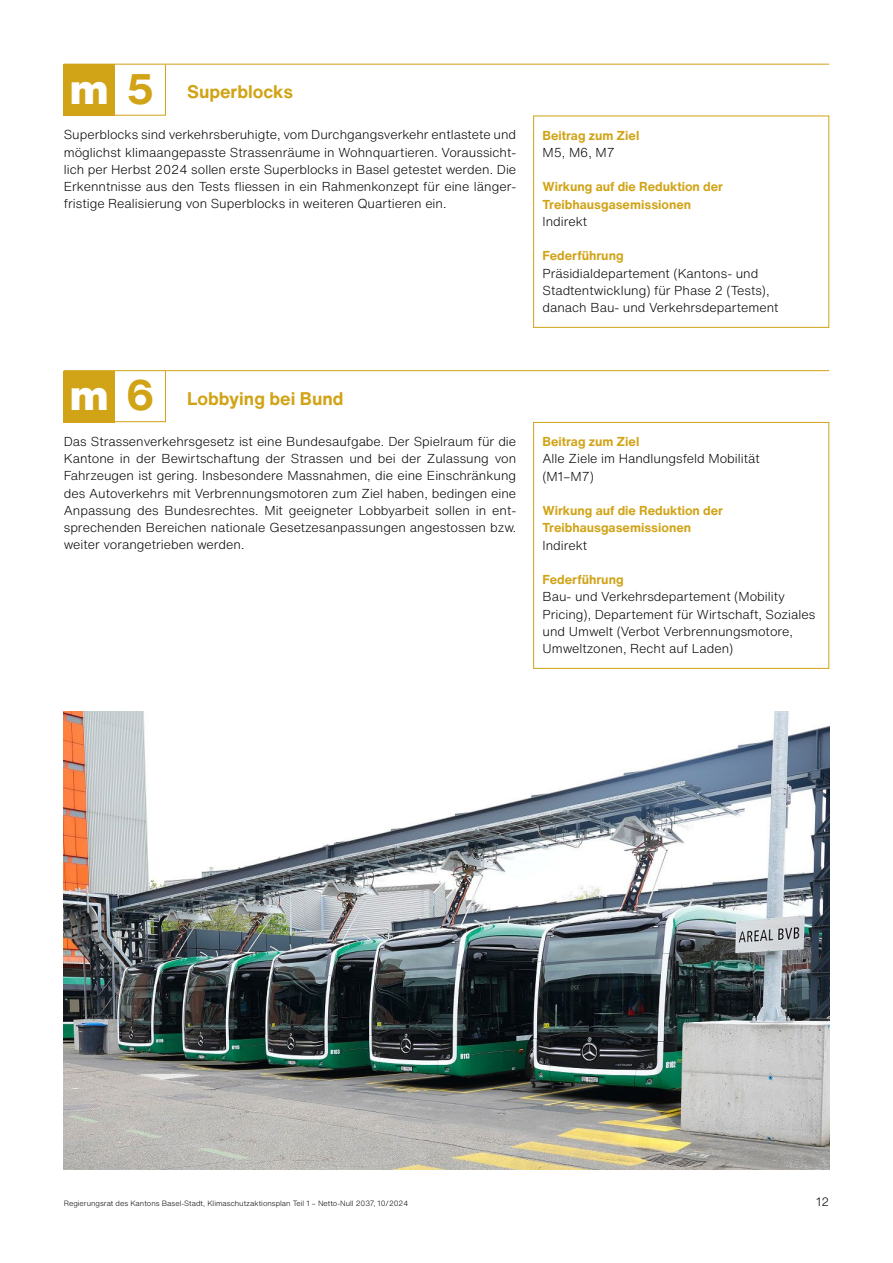
<style>
.page{position:relative;width:893px;height:1263px;background:#fff}
.page>*{position:absolute;margin:0;border:0;box-sizing:border-box;transform-origin:0 0}
.t1{font:900 42px "Helvetica Now Display";color:#fff}
.t2{font:700 18px "Helvetica Now Text";color:#d1a316}
.t3{font:300 12.75px/17.2px "Helvetica Now Text";color:#000}
.t4{font:700 12.75px/17.2px "Helvetica Now Text";color:#d1a316}
.t5{font:300 12px "Helvetica Now Text";color:#000}
.t6{font:300 7.5px "Helvetica Now Text";color:#000}
.s1{font-family:"Helvetica Now Text";font-weight:700;color:#d1a316}
</style>
<div class="page">
<hr style="left:64px;top:64px;width:765px;height:1px;background:#d1a316">
<hr style="left:64px;top:370px;width:765px;height:1px;background:#d1a316">
<div style="left:533px;top:116px;width:296px;height:212px;border:1px solid #d1a316"></div>
<div style="left:533px;top:422px;width:296px;height:247px;border:1px solid #d1a316"></div>
<div style="left:64px;top:65px;width:51px;height:51px;background:#d1a316"></div>
<div style="left:64px;top:371px;width:51px;height:51px;background:#d1a316"></div>
<svg style="left:115px;top:64px;width:51px;height:52px"></svg>
<svg style="left:114px;top:370px;width:52px;height:52px"></svg>
<img style="left:64px;top:711px;width:765px;height:458px">
<h1 class="t1" style="left:70px;top:60px;width:86px">m <span class="s1">5</span></h1>
<h2 class="t2" style="left:187px;top:78px;width:108px">Superblocks</h2>
<p class="t3" style="left:64px;top:126px;width:454px;text-align:justify">Superblocks sind verkehrsberuhigte, vom Durchgangsverkehr entlastete und möglichst klimaangepasste Strassenräume in Wohnquartieren. Voraussicht&shy;lich per Herbst 2024 sollen erste Superblocks in Basel getestet werden. Die Erkenntnisse aus den Tests fliessen in ein Rahmenkonzept für eine länger&shy;fristige Realisierung von Superblocks in weiteren Quartieren ein.</p>
<h1 class="t1" style="left:70px;top:366px;width:86px">m <span class="s1">6</span></h1>
<h2 class="t2" style="left:187px;top:385px;width:158px">Lobbying bei Bund</h2>
<p class="t3" style="left:64px;top:432px;width:454px;text-align:justify">Das Strassenverkehrsgesetz ist eine Bundesaufgabe. Der Spielraum für die Kantone in der Bewirtschaftung der Strassen und bei der Zulassung von Fahrzeugen ist gering. Insbesondere Massnahmen, die eine Einschränkung des Autoverkehrs mit Verbrennungsmotoren zum Ziel haben, bedingen eine Anpassung des Bundesrechtes. Mit geeigneter Lobbyarbeit sollen in ent&shy;sprechenden Bereichen nationale Gesetzesanpassungen angestossen bzw. weiter vorangetrieben werden.</p>
<p class="t4" style="left:542px;top:126px;width:98px">Beitrag zum Ziel</p>
<p class="t3" style="left:542px;top:143px;width:74px">M5, M6, M7</p>
<p class="t4" style="left:542px;top:178px;width:182px">Wirkung auf die Reduktion der<br>Treibhausgasemissionen</p>
<p class="t3" style="left:542px;top:212px;width:46px">Indirekt</p>
<p class="t4" style="left:542px;top:247px;width:83px">Federführung</p>
<p class="t3" style="left:542px;top:264px;width:238px">Präsidialdepartement (Kantons- und<br>Stadtentwicklung) für Phase 2 (Tests), danach Bau- und Verkehrsdepartement</p>
<p class="t4" style="left:542px;top:433px;width:98px">Beitrag zum Ziel</p>
<p class="t3" style="left:542px;top:450px;width:219px">Alle Ziele im Handlungsfeld Mobilität (M1–M7)</p>
<p class="t4" style="left:542px;top:502px;width:182px">Wirkung auf die Reduktion der<br>Treibhausgasemissionen</p>
<p class="t3" style="left:542px;top:536px;width:46px">Indirekt</p>
<p class="t4" style="left:542px;top:571px;width:83px">Federführung</p>
<p class="t3" style="left:542px;top:588px;width:274px">Bau- und Verkehrsdepartement (Mobility Pricing), Departement für Wirtschaft, Soziales und Umwelt (Verbot Verbrennungsmotore, Umweltzonen, Recht auf Laden)</p>
<p class="t6" style="left:64px;top:1197px;width:346px">Regierungsrat des Kantons Basel-Stadt, Klimaschutzaktionsplan Teil 1 – Netto-Null 2037, 10/2024</p>
<p class="t5" style="left:816px;top:1192px;width:15px">12</p>
</div>
